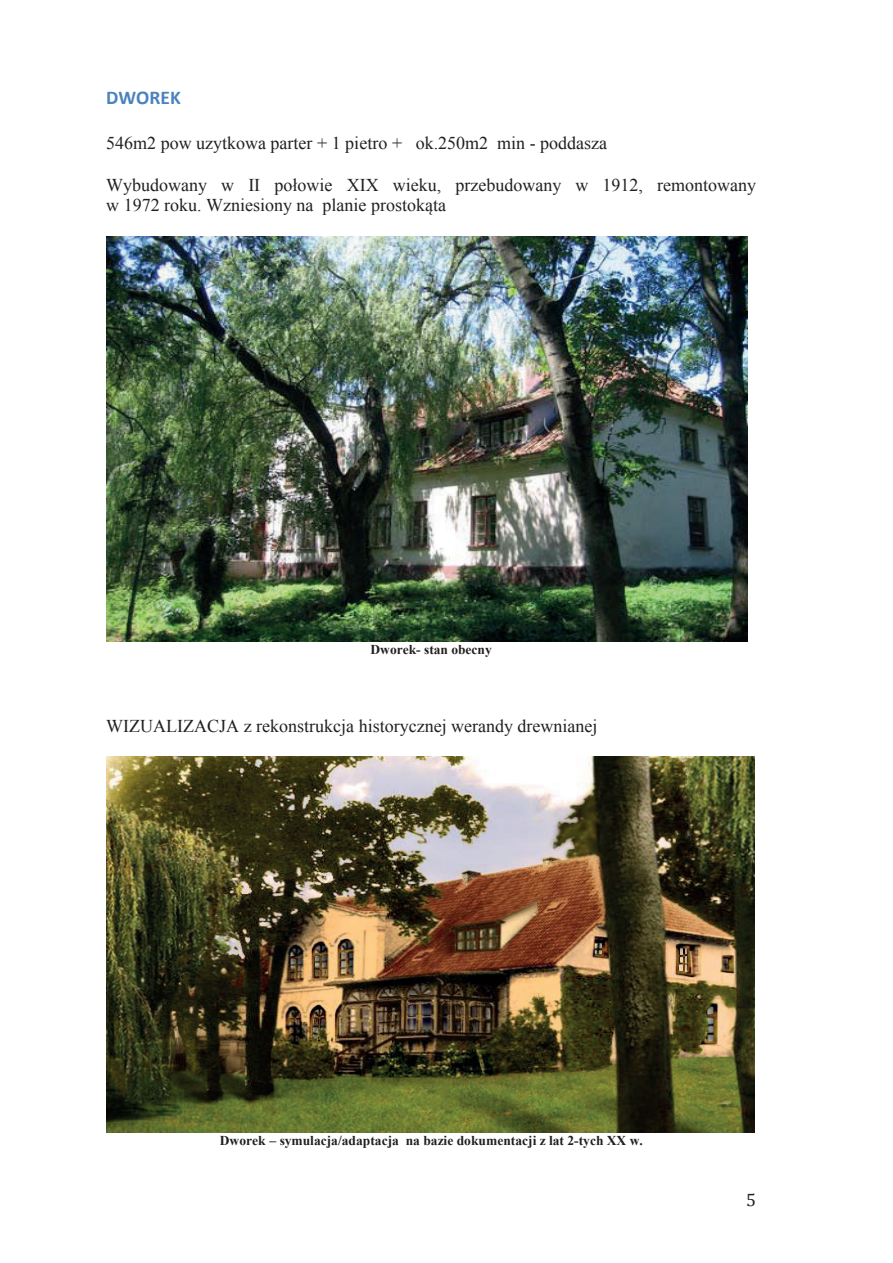
<style>
.page{position:relative;width:893px;height:1263px;background:#fff}
.page>*{position:absolute;margin:0;border:0;box-sizing:border-box;transform-origin:0 0}
.t1{font:700 19.5px "Calibri";color:#4c82bd}
.t2{font:18px/20.7px "Times New Roman";color:#231f20}
.t3{font:18px "Cambria";color:#231f20}
.t4{font:700 13.5px "Times New Roman";color:#231f20}
</style>
<div class="page">
<img style="left:106px;top:236px;width:642px;height:405px">
<img style="left:106px;top:757px;width:648px;height:375px">
<p class="t1" style="left:106px;top:85px;width:76px">DWOREK</p>
<p class="t2" style="left:106px;top:133px;width:502px">546m2 pow uzytkowa parter + 1 pietro + ok.250m2 min - poddasza</p>
<p class="t2" style="left:106px;top:174px;width:651px">Wybudowany w II połowie XIX wieku, przebudowany w 1912, remontowany w 1972 roku. Wzniesiony na planie prostokąta</p>
<p class="t4" style="left:370px;top:640px;width:123px">Dworek- stan obecny</p>
<p class="t2" style="left:106px;top:715px;width:493px">WIZUALIZACJA z rekonstrukcja historycznej werandy drewnianej</p>
<p class="t4" style="left:220px;top:1131px;width:425px">Dworek – symulacja/adaptacja na bazie dokumentacji z lat 2-tych XX w.</p>
<p class="t3" style="left:746px;top:1189px;width:11px">5</p>
</div>
